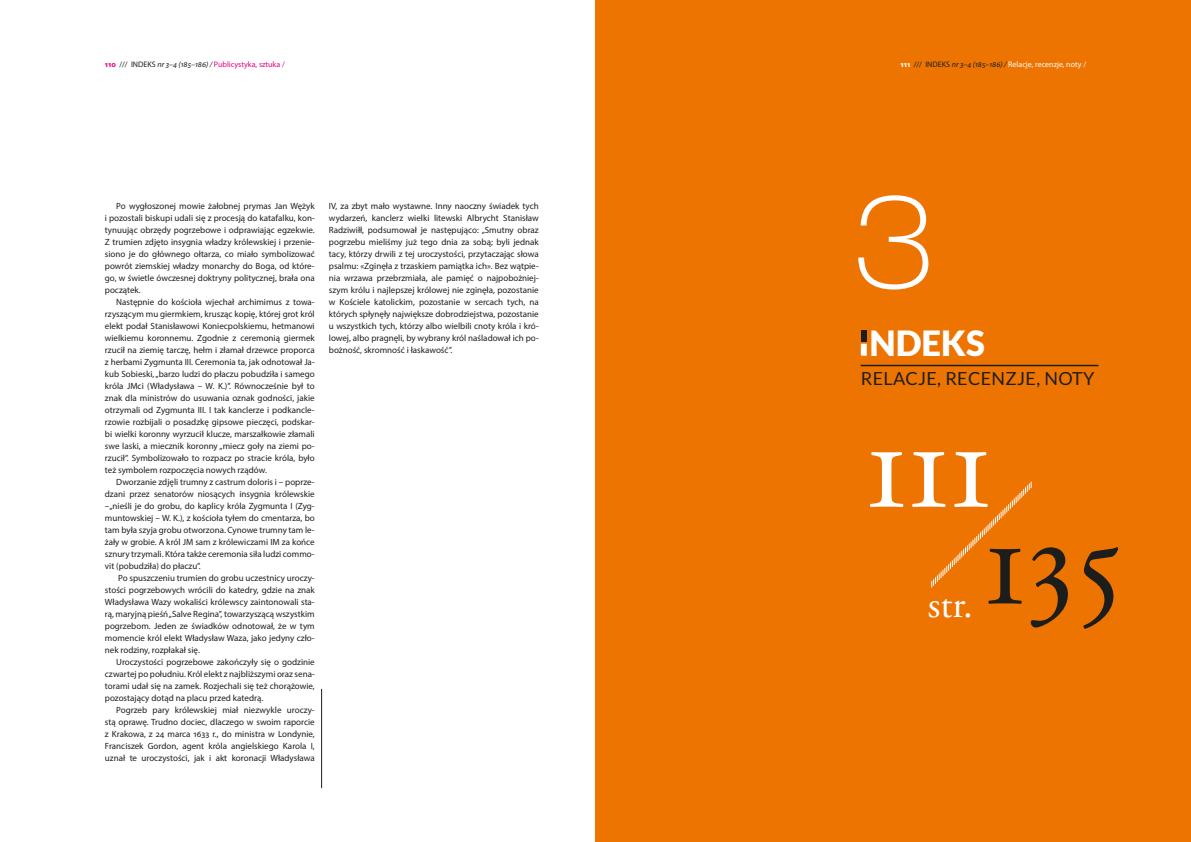
<style>
.page{position:relative;width:1191px;height:842px;background:#fff}
.page>*{position:absolute;margin:0;border:0;box-sizing:border-box;transform-origin:0 0}
.t1{font:128.5px "Adobe Garamond Pro";color:#fff}
.t2{font:128.5px "Adobe Garamond Pro";color:#1d1d1b}
.t3{font:100 expanded 128px "Helvetica Neue LT Pro";color:#fff}
.t4{font:39px "Adobe Garamond Pro";color:#fff}
.t5{font:900 34.7px "Lato";color:#fff}
.t6{font:18px "Lato";letter-spacing:.02em;color:#1d1d1b}
.t7{font:9px/12px "Myriad Pro";color:#1d1d1b;text-align:justify}
.t8{font:8px "Myriad Pro";color:#fff}
.t9{font:8px "Myriad Pro";color:#e6007e}
.s1{font-weight:700}
.s2{color:#1d1d1b}
.s3{font-style:italic;color:#1d1d1b}
</style>
<div class="page">
<hr style="left:321px;top:689px;width:1px;height:99px;background:#1d1d1b">
<div style="left:595px;top:0;width:596px;height:842px;background:#ee7402"></div>
<hr style="left:860px;top:365px;width:238px;height:1px;background:#1d1d1b">
<div style="left:861px;top:330px;width:5px;height:12px;background:#1d1d1b"></div>
<svg style="left:861px;top:344px;width:5px;height:12px"></svg>
<svg style="left:931px;top:482px;width:100px;height:105px"></svg>
<p class="t9" style="left:105px;top:59px;width:181px"><span class="s1">110</span> <span class="s2">/// INDEKS</span> <span class="s3">nr 3–4 (185–186) /</span> Publicystyka, sztuka /</p>
<p class="t7" style="left:105px;top:200px;width:211px;text-indent:11px">Po wygłoszonej mowie żałobnej prymas Jan Wężyk i pozostali biskupi udali się z procesją do katafalku, kon&shy;tynuując obrzędy pogrzebowe i odprawiając egzekwie.<br>Z trumien zdjęto insygnia władzy królewskiej i przenie&shy;siono je do głównego ołtarza, co miało symbolizować powrót ziemskiej władzy monarchy do Boga, od które&shy;go, w świetle ówczesnej doktryny politycznej, brała ona początek.</p>
<p class="t7" style="left:105px;top:296px;width:211px;text-indent:11px">Następnie do kościoła wjechał archimimus z towa&shy;rzyszącym mu giermkiem, krusząc kopię, której grot król elekt podał Stanisławowi Koniecpolskiemu, hetmanowi wielkiemu koronnemu. Zgodnie z ceremonią giermek rzucił na ziemię tarczę, hełm i złamał drzewce proporca z herbami Zygmunta III. Ceremonia ta, jak odnotował Ja&shy;kub Sobieski, „barzo ludzi do płaczu pobudziła i samego króla JMci (Władysława – W. K.)”. Równocześnie był to znak dla ministrów do usuwania oznak godności, jakie otrzymali od Zygmunta III. I tak kanclerze i podkancle&shy;rzowie rozbijali o posadzkę gipsowe pieczęci, podskar&shy;bi wielki koronny wyrzucił klucze, marszałkowie złamali swe laski, a miecznik koronny „miecz goły na ziemi po&shy;rzucił”. Symbolizowało to rozpacz po stracie króla, było też symbolem rozpoczęcia nowych rządów.</p>
<p class="t7" style="left:105px;top:476px;width:211px;text-indent:11px">Dworzanie zdjęli trumny z castrum doloris i – poprze&shy;dzani przez senatorów niosących insygnia królewskie –„nieśli je do grobu, do kaplicy króla Zygmunta I (Zyg&shy;muntowskiej – W. K.), z kościoła tyłem do cmentarza, bo tam była szyja grobu otworzona. Cynowe trumny tam le&shy;żały w grobie. A król JM sam z królewiczami IM za końce sznury trzymali. Która także ceremonia siła ludzi commo&shy;vit (pobudziła) do płaczu”.</p>
<p class="t7" style="left:105px;top:572px;width:211px;text-indent:13px">Po spuszczeniu trumien do grobu uczestnicy uroczy&shy;stości pogrzebowych wrócili do katedry, gdzie na znak Władysława Wazy wokaliści królewscy zaintonowali sta&shy;rą, maryjną pieśń „Salve Regina”, towarzyszącą wszystkim pogrzebom. Jeden ze świadków odnotował, że w tym momencie król elekt Władysław Waza, jako jedyny czło&shy;nek rodziny, rozpłakał się.</p>
<p class="t7" style="left:105px;top:656px;width:211px;text-indent:11px">Uroczystości pogrzebowe zakończyły się o godzinie czwartej po południu. Król elekt z najbliższymi oraz sena&shy;torami udał się na zamek. Rozjechali się też chorążowie, pozostający dotąd na placu przed katedrą.</p>
<p class="t7" style="left:105px;top:704px;width:211px;text-indent:11px">Pogrzeb pary królewskiej miał niezwykle uroczy&shy;stą oprawę. Trudno dociec, dlaczego w swoim raporcie z Krakowa, z 24 marca 1633 r., do ministra w Londynie, Franciszek Gordon, agent króla angielskiego Karola I, uznał te uroczystości, jak i akt koronacji Władysława</p>
<p class="t7" style="left:329px;top:200px;width:211px">IV, za zbyt mało wystawne. Inny naoczny świadek tych wydarzeń, kanclerz wielki litewski Albrycht Stanisław Radziwiłł, podsumował je następująco: „Smutny obraz pogrzebu mieliśmy już tego dnia za sobą; byli jednak tacy, którzy drwili z tej uroczystości, przytaczając słowa psalmu: «Zginęła z trzaskiem pamiątka ich». Bez wątpie&shy;nia wrzawa przebrzmiała, ale pamięć o najpobożniej&shy;szym królu i najlepszej królowej nie zginęła, pozostanie w Kościele katolickim, pozostanie w sercach tych, na których spłynęły największe dobrodziejstwa, pozostanie u wszystkich tych, którzy albo wielbili cnoty króla i kró&shy;lowej, albo pragnęli, by wybrany król naśladował ich po&shy;bożność, skromność i łaskawość”.</p>
<p class="t8" style="left:900px;top:59px;width:187px"><span class="s1">111</span> <span class="s2">/// INDEKS</span> <span class="s3">nr 3–4 (185–186) /</span> Relacje, recenzje, noty /</p>
<h2 class="t3" style="left:852px;top:166px;width:84px">3</h2>
<h3 class="t5" style="left:869px;top:323px;width:117px">NDEKS</h3>
<h3 class="t6" style="left:861px;top:369px;width:235px">RELACJE, RECENZJE, NOTY</h3>
<h1 class="t1" style="left:865px;top:389px;width:128px">111</h1>
<h3 class="t4" style="left:928px;top:581px;width:46px">str.</h3>
<h1 class="t2" style="left:984px;top:485px;width:140px">135</h1>
</div>
